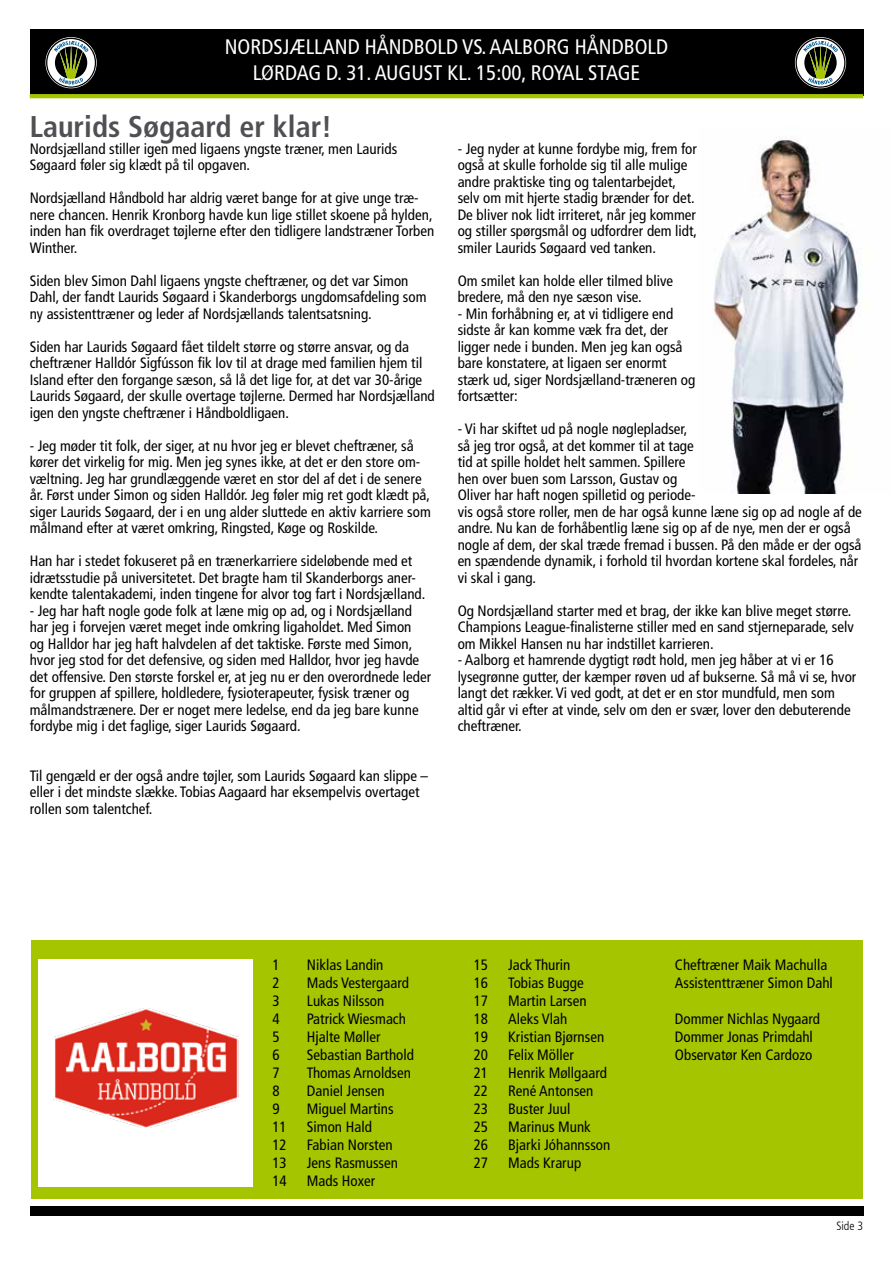
<style>
.page{position:relative;width:893px;height:1263px;background:#fff}
.page>*{position:absolute;margin:0;border:0;box-sizing:border-box;transform-origin:0 0}
.t1{font:700 condensed 30px "Frutiger LT Std";color:#504f53}
.t2{font:condensed 21px/25.2px "Frutiger LT Std";color:#fff;text-align:center}
.t3{font:condensed 15px/16.5px "Frutiger LT Std";color:#000}
.t4{font:300 condensed 12px "Frutiger LT Std";color:#000}
</style>
<div class="page">
<div style="left:30px;top:1206px;width:833px;height:9px;background:#000"></div>
<div style="left:30px;top:30px;width:833px;height:66px;background:#000"></div>
<svg style="left:46px;top:38px;width:50px;height:50px"></svg>
<svg style="left:30px;top:94px;width:833px;height:4px;background:#a2c100"></svg>
<svg style="left:795px;top:38px;width:50px;height:50px"></svg>
<img style="left:713px;top:137px;width:156px;height:356px">
<div style="left:31px;top:940px;width:831px;height:258px;background:#a5c500"></div>
<div style="left:38px;top:959px;width:215px;height:227px;background:#fff"></div>
<img style="left:53px;top:1008px;width:186px;height:120px">
<h2 class="t2" style="left:225px;top:35px;width:445px">NORDSJÆLLAND HÅNDBOLD VS. AALBORG HÅNDBOLD<br>LØRDAG D. 31. AUGUST KL. 15:00, ROYAL STAGE</h2>
<h1 class="t1" style="left:30px;top:109px;width:304px">Laurids Søgaard er klar!</h1>
<p class="t3" style="left:30px;top:140px;width:369px">Nordsjælland stiller igen med ligaens yngste træner, men Laurids<br>Søgaard føler sig klædt på til opgaven.</p>
<p class="t3" style="left:30px;top:190px;width:406px">Nordsjælland Håndbold har aldrig været bange for at give unge træ&shy;nere chancen. Henrik Kronborg havde kun lige stillet skoene på hylden, inden han fik overdraget tøjlerne efter den tidligere landstræner Torben Winther.</p>
<p class="t3" style="left:30px;top:272px;width:398px">Siden blev Simon Dahl ligaens yngste cheftræner, og det var Simon<br>Dahl, der fandt Laurids Søgaard i Skanderborgs ungdomsafdeling som ny assistenttræner og leder af Nordsjællands talentsatsning.</p>
<p class="t3" style="left:30px;top:338px;width:407px">Siden har Laurids Søgaard fået tildelt større og større ansvar, og da cheftræner Halldór Sigfússon fik lov til at drage med familien hjem til Island efter den forgange sæson, så lå det lige for, at det var 30-årige Laurids Søgaard, der skulle overtage tøjlerne. Dermed har Nordsjælland igen den yngste cheftræner i Håndboldligaen.</p>
<p class="t3" style="left:30px;top:437px;width:403px">- Jeg møder tit folk, der siger, at nu hvor jeg er blevet cheftræner, så kører det virkelig for mig. Men jeg synes ikke, at det er den store om&shy;væltning. Jeg har grundlæggende været en stor del af det i de senere år. Først under Simon og siden Halldór. Jeg føler mig ret godt klædt på, siger Laurids Søgaard, der i en ung alder sluttede en aktiv karriere som målmand efter at været omkring, Ringsted, Køge og Roskilde.</p>
<p class="t3" style="left:30px;top:553px;width:397px">Han har i stedet fokuseret på en trænerkarriere sideløbende med et idrætsstudie på universitetet. Det bragte ham til Skanderborgs aner&shy;kendte talentakademi, inden tingene for alvor tog fart i Nordsjælland.</p>
<p class="t3" style="left:30px;top:602px;width:403px">- Jeg har haft nogle gode folk at læne mig op ad, og i Nordsjælland har jeg i forvejen været meget inde omkring ligaholdet. Med Simon<br>og Halldor har jeg haft halvdelen af det taktiske. Første med Simon, hvor jeg stod for det defensive, og siden med Halldor, hvor jeg havde det offensive. Den største forskel er, at jeg nu er den overordnede leder for gruppen af spillere, holdledere, fysioterapeuter, fysisk træner og målmandstrænere. Der er noget mere ledelse, end da jeg bare kunne fordybe mig i det faglige, siger Laurids Søgaard.</p>
<p class="t3" style="left:30px;top:767px;width:400px">Til gengæld er der også andre tøjler, som Laurids Søgaard kan slippe – eller i det mindste slække. Tobias Aagaard har eksempelvis overtaget rollen som talentchef.</p>
<p class="t3" style="left:458px;top:140px;width:241px">- Jeg nyder at kunne fordybe mig, frem for også at skulle forholde sig til alle mulige andre praktiske ting og talentarbejdet, selv om mit hjerte stadig brænder for det.<br>De bliver nok lidt irriteret, når jeg kommer og stiller spørgsmål og udfordrer dem lidt, smiler Laurids Søgaard ved tanken.</p>
<p class="t3" style="left:458px;top:272px;width:217px">Om smilet kan holde eller tilmed blive bredere, må den nye sæson vise.</p>
<p class="t3" style="left:458px;top:305px;width:239px">- Min forhåbning er, at vi tidligere end sidste år kan komme væk fra det, der ligger nede i bunden. Men jeg kan også bare konstatere, at ligaen ser enormt stærk ud, siger Nordsjælland-træneren og fortsætter:</p>
<p class="t3" style="left:458px;top:421px;width:406px">- Vi har skiftet ud på nogle nøglepladser,<br>så jeg tror også, at det kommer til at tage<br>tid at spille holdet helt sammen. Spillere<br>hen over buen som Larsson, Gustav og<br>Oliver har haft nogen spilletid og periode-<br>vis også store roller, men de har også kunne læne sig op ad nogle af de andre. Nu kan de forhåbentlig læne sig op af de nye, men der er også nogle af dem, der skal træde fremad i bussen. På den måde er der også en spændende dynamik, i forhold til hvordan kortene skal fordeles, når vi skal i gang.</p>
<p class="t3" style="left:458px;top:602px;width:398px">Og Nordsjælland starter med et brag, der ikke kan blive meget større.<br>Champions League-finalisterne stiller med en sand stjerneparade, selv om Mikkel Hansen nu har indstillet karrieren.</p>
<p class="t3" style="left:458px;top:652px;width:400px">- Aalborg et hamrende dygtigt rødt hold, men jeg håber at vi er 16 lysegrønne gutter, der kæmper røven ud af bukserne. Så må vi se, hvor langt det rækker. Vi ved godt, at det er en stor mundfuld, men som altid går vi efter at vinde, selv om den er svær, lover den debuterende cheftræner.</p>
<p class="t3" style="left:272px;top:957px;width:9px">1</p>
<p class="t3" style="left:307px;top:957px;width:78px">Niklas Landin</p>
<p class="t3" style="left:272px;top:975px;width:9px">2</p>
<p class="t3" style="left:307px;top:975px;width:104px">Mads Vestergaard</p>
<p class="t3" style="left:272px;top:993px;width:9px">3</p>
<p class="t3" style="left:307px;top:993px;width:79px">Lukas Nilsson</p>
<p class="t3" style="left:272px;top:1011px;width:9px">4</p>
<p class="t3" style="left:307px;top:1011px;width:101px">Patrick Wiesmach</p>
<p class="t3" style="left:272px;top:1029px;width:9px">5</p>
<p class="t3" style="left:307px;top:1029px;width:75px">Hjalte Møller</p>
<p class="t3" style="left:272px;top:1047px;width:9px">6</p>
<p class="t3" style="left:307px;top:1047px;width:109px">Sebastian Barthold</p>
<p class="t3" style="left:272px;top:1065px;width:9px">7</p>
<p class="t3" style="left:307px;top:1065px;width:106px">Thomas Arnoldsen</p>
<p class="t3" style="left:272px;top:1083px;width:9px">8</p>
<p class="t3" style="left:307px;top:1083px;width:79px">Daniel Jensen</p>
<p class="t3" style="left:272px;top:1101px;width:9px">9</p>
<p class="t3" style="left:307px;top:1101px;width:88px">Miguel Martins</p>
<p class="t3" style="left:272px;top:1119px;width:16px">11</p>
<p class="t3" style="left:307px;top:1119px;width:66px">Simon Hald</p>
<p class="t3" style="left:272px;top:1137px;width:16px">12</p>
<p class="t3" style="left:307px;top:1137px;width:87px">Fabian Norsten</p>
<p class="t3" style="left:272px;top:1155px;width:16px">13</p>
<p class="t3" style="left:307px;top:1155px;width:93px">Jens Rasmussen</p>
<p class="t3" style="left:272px;top:1173px;width:16px">14</p>
<p class="t3" style="left:307px;top:1173px;width:70px">Mads Hoxer</p>
<p class="t3" style="left:474px;top:957px;width:16px">15</p>
<p class="t3" style="left:508px;top:957px;width:64px">Jack Thurin</p>
<p class="t3" style="left:474px;top:975px;width:16px">16</p>
<p class="t3" style="left:508px;top:975px;width:77px">Tobias Bugge</p>
<p class="t3" style="left:474px;top:993px;width:16px">17</p>
<p class="t3" style="left:508px;top:993px;width:80px">Martin Larsen</p>
<p class="t3" style="left:474px;top:1011px;width:16px">18</p>
<p class="t3" style="left:508px;top:1011px;width:61px">Aleks Vlah</p>
<p class="t3" style="left:474px;top:1029px;width:16px">19</p>
<p class="t3" style="left:508px;top:1029px;width:98px">Kristian Bjørnsen</p>
<p class="t3" style="left:474px;top:1047px;width:16px">20</p>
<p class="t3" style="left:508px;top:1047px;width:67px">Felix Möller</p>
<p class="t3" style="left:474px;top:1065px;width:16px">21</p>
<p class="t3" style="left:508px;top:1065px;width:100px">Henrik Møllgaard</p>
<p class="t3" style="left:474px;top:1083px;width:16px">22</p>
<p class="t3" style="left:508px;top:1083px;width:87px">René Antonsen</p>
<p class="t3" style="left:474px;top:1101px;width:16px">23</p>
<p class="t3" style="left:508px;top:1101px;width:64px">Buster Juul</p>
<p class="t3" style="left:474px;top:1119px;width:16px">25</p>
<p class="t3" style="left:508px;top:1119px;width:84px">Marinus Munk</p>
<p class="t3" style="left:474px;top:1137px;width:16px">26</p>
<p class="t3" style="left:508px;top:1137px;width:104px">Bjarki Jóhannsson</p>
<p class="t3" style="left:474px;top:1155px;width:16px">27</p>
<p class="t3" style="left:508px;top:1155px;width:75px">Mads Krarup</p>
<p class="t3" style="left:675px;top:956px;width:159px;line-height:18px">Cheftræner Maik Machulla<br>Assistenttræner Simon Dahl</p>
<p class="t3" style="left:675px;top:1010px;width:147px;line-height:18px">Dommer Nichlas Nygaard<br>Dommer Jonas Primdahl<br>Observatør Ken Cardozo</p>
<p class="t4" style="left:836px;top:1219px;width:28px">Side 3</p>
</div>
